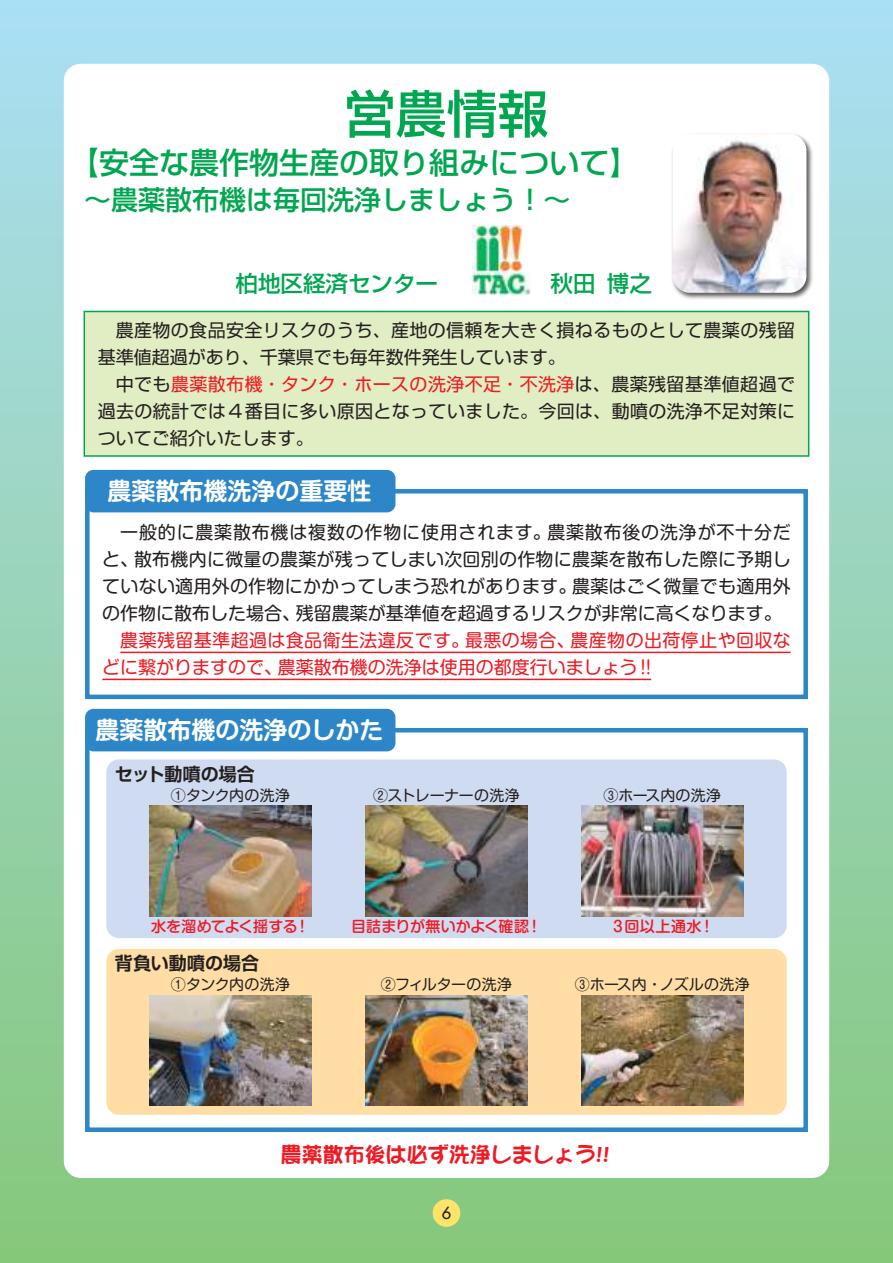
<style>
.page{position:relative;width:893px;height:1263px;background:#fff}
.page>*{position:absolute;margin:0;border:0;box-sizing:border-box;transform-origin:0 0}
.t1{font:500 51px "Shin Go Pro";color:#00a650}
.t2{font:500 30px "Shin Go Pro";color:#00a650}
.t3{font:500 27px "Shin Go Pro";color:#00a650}
.t4{font:700 24px "Shin M Go Pro De";color:#fff}
.t5{font:500 22.5px "Shin Go Pro";color:#00a650}
.t6{font:21px "DFPOP1 Std W9";color:#ef1923}
.t7{font:18px/27px "Shin Go Pro";letter-spacing:.02em;color:#241f1f}
.t8{font:18px/27px "Shin M Go Pro";letter-spacing:.015em;color:#241f1f}
.t9{font:18px/27px "Shin M Go Pro";color:#ef1923}
.t10{font:18px "Shin M Go Pro";letter-spacing:.02em;color:#ef1923}
.t11{font:700 18px "Shin Go Pro De";color:#241f1f}
.t12{font:18px "Shin M Go Pro";letter-spacing:.045em;color:#241f1f}
.t13{font:500 16.5px "Futura Std";color:#241f1f}
.t14{font:15px "Shin M Go Pro";letter-spacing:-.005em;color:#241f1f}
.t15{font:500 15px "Shin M Go Pro";color:#ef1923}
.t16{font:15px "Shin M Go Pro";letter-spacing:.015em;color:#241f1f}
.t17{font:500 15px "Shin M Go Pro";letter-spacing:-.02em;color:#ef1923}
.t18{font:15px "Shin M Go Pro";letter-spacing:-.025em;color:#241f1f}
.s1{color:#ef1923}
</style>
<div class="page">
<div style="left:0;top:0;width:893px;height:1263px;background:linear-gradient(to bottom,#abdff5,#86c779)"></div>
<div style="left:64px;top:64px;width:765px;height:1114px;background:#fff;border-radius:17px"></div>
<div style="left:433px;top:1199px;width:27px;height:28px;background:#ffe46b;border-radius:50%"></div>
<hr style="left:120px;top:652px;width:671px;height:1px;background:#ef1923">
<hr style="left:102px;top:679px;width:549px;height:1px;background:#ef1923">
<div style="left:85px;top:489px;width:723px;height:210px;border:4px solid #2c86c7"></div>
<div style="left:85px;top:728px;width:723px;height:404px;border:4px solid #2c86c7"></div>
<img style="left:473px;top:226px;width:57px;height:69px">
<div style="left:671px;top:132px;width:143px;height:168px;background:#241f1f;opacity:.75"></div>
<img style="left:673px;top:134px;width:133px;height:159px">
<div style="left:106px;top:759px;width:681px;height:179px;background:#cfdbf0;border-radius:13px"></div>
<div style="left:106px;top:949px;width:681px;height:166px;background:#ffdda4;border-radius:13px"></div>
<div style="left:84px;top:311px;width:725px;height:145px;background:#e1edc3"></div>
<div style="left:84px;top:311px;width:725px;height:146px;border:2px solid #00a650"></div>
<div style="left:85px;top:470px;width:310px;height:42px;background:#2c86c7;border-radius:9px"></div>
<div style="left:85px;top:709px;width:310px;height:42px;background:#2c86c7;border-radius:9px"></div>
<img style="left:150px;top:806px;width:161px;height:110px">
<img style="left:150px;top:995px;width:161px;height:111px">
<img style="left:366px;top:806px;width:161px;height:110px">
<img style="left:366px;top:995px;width:161px;height:111px">
<img style="left:582px;top:806px;width:161px;height:110px">
<img style="left:582px;top:995px;width:161px;height:111px">
<h1 class="t1" style="left:344px;top:72px;width:205px">営農情報</h1>
<h2 class="t2" style="left:69px;top:138px;width:571px">【安全な農作物生産の取り組みについて【</h2>
<h3 class="t3" style="left:84px;top:178px;width:487px">～農薬散布機は毎回洗浄しましょう!~</h3>
<p class="t5" style="left:236px;top:265px;width:361px">柏地区経済センター　　　　　秋田</p>
<p class="t5" style="left:607px;top:265px;width:46px">博之</p>
<p class="t7" style="left:98px;top:314px;width:699px;text-indent:18px">農産物の食品安全リスクのうち、産地の信頼を大きく損ねるものとして農薬の残留基準値超過があり、千葉県でも毎年数件発生しています。</p>
<p class="t7" style="left:98px;top:368px;width:699px;text-align:justify;text-indent:18px">中でも<span class="s1">農薬散布機・タンク・ホースの洗浄不足・不洗浄</span>は、農薬残留基準値超過で過去の統計では４番目に多い原因となっていました。今回は、動噴の洗浄不足対策についてご紹介いたします。</p>
<h3 class="t4" style="left:108px;top:472px;width:265px">農薬散布機洗浄の重要性</h3>
<p class="t12" style="left:547px;top:518px;width:245px">農薬散布後の洗浄が不十分だ</p>
<p class="t8" style="left:134px;top:517px;width:658px;text-indent:-14px">一般的に農薬散布機は複数の作物に使用されます。<br>散布機内に微量の農薬が残ってしまい次回別の作物に農薬を散布した際に予期し</p>
<p class="t8" style="left:102px;top:544px;width:37px">と、</p>
<p class="t8" style="left:296px;top:571px;width:487px;text-indent:-194px">ていない適用外の作物にかかってしまう恐れがあります。<br>残留農薬が基準値を超過するリスクが非常に高くなります。</p>
<p class="t8" style="left:572px;top:571px;width:220px">農薬はごく微量でも適用外</p>
<p class="t8" style="left:102px;top:598px;width:200px">の作物に散布した場合、</p>
<p class="t10" style="left:465px;top:626px;width:111px">最悪の場合、</p>
<p class="t9" style="left:278px;top:625px;width:375px;text-indent:-158px">農薬残留基準超過は食品衛生法違反です。<br>農薬散布機の洗浄は使用の都度行いましょう !!</p>
<p class="t10" style="left:570px;top:626px;width:222px">農産物の出荷停止や回収な</p>
<p class="t9" style="left:102px;top:652px;width:182px">どに繋がりますので、</p>
<h3 class="t4" style="left:96px;top:711px;width:289px">農薬散布機の洗浄のしかた</h3>
<p class="t11" style="left:115px;top:759px;width:142px">セット動噴の場合</p>
<p class="t16" style="left:171px;top:783px;width:121px">①タンク内の洗浄</p>
<p class="t18" style="left:373px;top:783px;width:148px">②ストレーナーの洗浄</p>
<p class="t14" style="left:604px;top:783px;width:119px">③ホース内の洗浄</p>
<p class="t17" style="left:151px;top:914px;width:148px">水を溜めてよく揺する</p>
<p class="t15" style="left:295px;top:914px;width:16px">!</p>
<p class="t15" style="left:351px;top:914px;width:180px">目詰まりが無いかよく確認</p>
<p class="t15" style="left:527px;top:914px;width:16px">!</p>
<p class="t15" style="left:610px;top:914px;width:93px">３回以上通水</p>
<p class="t15" style="left:699px;top:914px;width:16px">!</p>
<p class="t11" style="left:115px;top:948px;width:146px">背負い動噴の場合</p>
<p class="t16" style="left:171px;top:973px;width:121px">①タンク内の洗浄</p>
<p class="t14" style="left:381px;top:973px;width:133px">②フィルターの洗浄</p>
<p class="t14" style="left:659px;top:973px;width:92px">ノズルの洗浄</p>
<p class="t14" style="left:575px;top:973px;width:89px">③ホース内・</p>
<p class="t6" style="left:281px;top:1143px;width:330px">農薬散布後は必ず洗浄しましょう !!</p>
<p class="t13" style="left:442px;top:1202px;width:11px">6</p>
</div>
